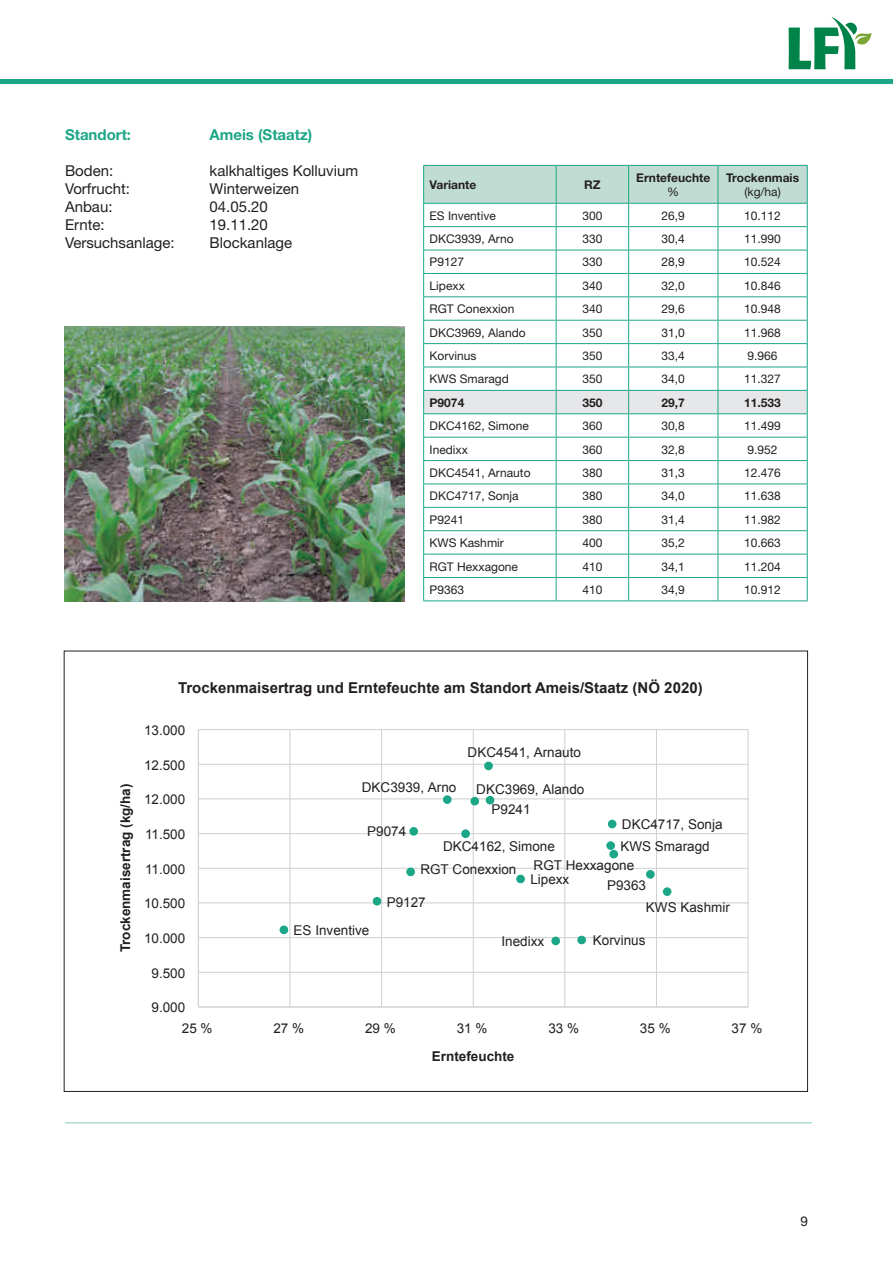
<style>
.page{position:relative;width:893px;height:1263px;background:#fff}
.page>*{position:absolute;margin:0;border:0;box-sizing:border-box;transform-origin:0 0}
.t1{font:15px "Helvetica Neue";color:#231f20}
.t2{font:700 15px "Arial";color:#231f20}
.t3{font:700 15px "Helvetica Neue";color:#1ba687}
.t4{font:13.5px/20.1px "Arial";color:#231f20}
.t5{font:700 13.5px "Arial";color:#231f20}
.t6{font:13.5px "Helvetica Neue";color:#231f20}
.t7{font:12px "Helvetica Neue";color:#231f20}
.t8{font:700 12px "Helvetica Neue";color:#231f20}
</style>
<div class="page">
<svg style="left:789px;top:17px;width:82px;height:52px"></svg>
<div style="left:0;top:79px;width:893px;height:5px;background:#1ba687"></div>
<hr style="left:423px;top:600px;width:133px;height:1px;background:#1ba687">
<hr style="left:556px;top:600px;width:73px;height:1px;background:#1ba687">
<hr style="left:629px;top:600px;width:89px;height:1px;background:#1ba687">
<hr style="left:718px;top:600px;width:90px;height:1px;background:#1ba687">
<svg style="left:423px;top:165px;width:385px;height:435px"></svg>
<hr style="left:65px;top:1122px;width:747px;height:1px;background:#1ba687">
<img style="left:65px;top:326px;width:339px;height:276px">
<hr style="left:198px;top:972px;width:550px;height:1px;background:#d1d2d4">
<hr style="left:198px;top:937px;width:550px;height:1px;background:#d1d2d4">
<hr style="left:198px;top:902px;width:550px;height:1px;background:#d1d2d4">
<hr style="left:198px;top:868px;width:550px;height:1px;background:#d1d2d4">
<hr style="left:198px;top:833px;width:550px;height:1px;background:#d1d2d4">
<hr style="left:198px;top:798px;width:550px;height:1px;background:#d1d2d4">
<hr style="left:198px;top:764px;width:550px;height:1px;background:#d1d2d4">
<hr style="left:198px;top:729px;width:550px;height:1px;background:#d1d2d4">
<hr style="left:290px;top:730px;width:1px;height:277px;background:#d1d2d4">
<hr style="left:381px;top:730px;width:1px;height:277px;background:#d1d2d4">
<hr style="left:473px;top:730px;width:1px;height:277px;background:#d1d2d4">
<hr style="left:564px;top:730px;width:1px;height:277px;background:#d1d2d4">
<hr style="left:656px;top:730px;width:1px;height:277px;background:#d1d2d4">
<hr style="left:748px;top:730px;width:1px;height:277px;background:#d1d2d4">
<hr style="left:198px;top:730px;width:1px;height:277px;background:#d1d2d4">
<hr style="left:198px;top:1006px;width:550px;height:1px;background:#d1d2d4">
<svg style="left:279px;top:761px;width:393px;height:185px"></svg>
<p class="t3" style="left:65px;top:126px;width:68px">Standort:</p>
<p class="t3" style="left:210px;top:126px;width:104px">Ameis (Staatz)</p>
<p class="t1" style="left:65px;top:163px;width:50px">Boden:</p>
<p class="t1" style="left:210px;top:163px;width:150px">kalkhaltiges Kolluvium</p>
<p class="t1" style="left:65px;top:181px;width:67px">Vorfrucht:</p>
<p class="t1" style="left:210px;top:181px;width:91px">Winterweizen</p>
<p class="t1" style="left:65px;top:199px;width:49px">Anbau:</p>
<p class="t1" style="left:210px;top:199px;width:60px">04.05.20</p>
<p class="t1" style="left:65px;top:217px;width:41px">Ernte:</p>
<p class="t1" style="left:210px;top:217px;width:60px">19.11.20</p>
<p class="t1" style="left:65px;top:235px;width:111px">Versuchsanlage:</p>
<p class="t1" style="left:210px;top:235px;width:84px">Blockanlage</p>
<p class="t8" style="left:430px;top:178px;width:48px">Variante</p>
<p class="t8" style="left:584px;top:178px;width:18px">RZ</p>
<p class="t8" style="left:636px;top:171px;width:76px">Erntefeuchte</p>
<p class="t7" style="left:667px;top:186px;width:13px">%</p>
<p class="t8" style="left:726px;top:171px;width:75px">Trockenmais</p>
<p class="t7" style="left:744px;top:186px;width:38px">(kg/ha)</p>
<p class="t7" style="left:430px;top:209px;width:68px">ES Inventive</p>
<p class="t7" style="left:582px;top:209px;width:22px">300</p>
<p class="t7" style="left:662px;top:209px;width:25px">26,9</p>
<p class="t7" style="left:744px;top:209px;width:38px">10.112</p>
<p class="t7" style="left:430px;top:233px;width:86px">DKC3939, Arno</p>
<p class="t7" style="left:582px;top:233px;width:22px">330</p>
<p class="t7" style="left:662px;top:233px;width:25px">30,4</p>
<p class="t7" style="left:744px;top:233px;width:38px">11.990</p>
<p class="t7" style="left:430px;top:256px;width:36px">P9127</p>
<p class="t7" style="left:582px;top:256px;width:22px">330</p>
<p class="t7" style="left:662px;top:256px;width:25px">28,9</p>
<p class="t7" style="left:744px;top:256px;width:38px">10.524</p>
<p class="t7" style="left:430px;top:279px;width:37px">Lipexx</p>
<p class="t7" style="left:582px;top:279px;width:22px">340</p>
<p class="t7" style="left:662px;top:279px;width:25px">32,0</p>
<p class="t7" style="left:744px;top:279px;width:38px">10.846</p>
<p class="t7" style="left:430px;top:303px;width:86px">RGT Conexxion</p>
<p class="t7" style="left:582px;top:303px;width:22px">340</p>
<p class="t7" style="left:662px;top:303px;width:25px">29,6</p>
<p class="t7" style="left:744px;top:303px;width:38px">10.948</p>
<p class="t7" style="left:430px;top:326px;width:98px">DKC3969, Alando</p>
<p class="t7" style="left:582px;top:326px;width:22px">350</p>
<p class="t7" style="left:662px;top:326px;width:25px">31,0</p>
<p class="t7" style="left:744px;top:326px;width:38px">11.968</p>
<p class="t7" style="left:430px;top:350px;width:48px">Korvinus</p>
<p class="t7" style="left:582px;top:350px;width:22px">350</p>
<p class="t7" style="left:662px;top:350px;width:25px">33,4</p>
<p class="t7" style="left:748px;top:350px;width:32px">9.966</p>
<p class="t7" style="left:430px;top:373px;width:81px">KWS Smaragd</p>
<p class="t7" style="left:582px;top:373px;width:22px">350</p>
<p class="t7" style="left:662px;top:373px;width:25px">34,0</p>
<p class="t7" style="left:744px;top:373px;width:38px">11.327</p>
<p class="t8" style="left:430px;top:396px;width:36px">P9074</p>
<p class="t8" style="left:582px;top:396px;width:22px">350</p>
<p class="t8" style="left:662px;top:396px;width:25px">29,7</p>
<p class="t8" style="left:744px;top:396px;width:38px">11.533</p>
<p class="t7" style="left:430px;top:420px;width:101px">DKC4162, Simone</p>
<p class="t7" style="left:582px;top:420px;width:22px">360</p>
<p class="t7" style="left:662px;top:420px;width:25px">30,8</p>
<p class="t7" style="left:744px;top:420px;width:38px">11.499</p>
<p class="t7" style="left:430px;top:443px;width:40px">Inedixx</p>
<p class="t7" style="left:582px;top:443px;width:22px">360</p>
<p class="t7" style="left:662px;top:443px;width:25px">32,8</p>
<p class="t7" style="left:748px;top:443px;width:32px">9.952</p>
<p class="t7" style="left:430px;top:466px;width:102px">DKC4541, Arnauto</p>
<p class="t7" style="left:582px;top:466px;width:22px">380</p>
<p class="t7" style="left:662px;top:466px;width:25px">31,3</p>
<p class="t7" style="left:744px;top:466px;width:38px">12.476</p>
<p class="t7" style="left:430px;top:490px;width:90px">DKC4717, Sonja</p>
<p class="t7" style="left:582px;top:490px;width:22px">380</p>
<p class="t7" style="left:662px;top:490px;width:25px">34,0</p>
<p class="t7" style="left:744px;top:490px;width:38px">11.638</p>
<p class="t7" style="left:430px;top:513px;width:36px">P9241</p>
<p class="t7" style="left:582px;top:513px;width:22px">380</p>
<p class="t7" style="left:662px;top:513px;width:25px">31,4</p>
<p class="t7" style="left:744px;top:513px;width:38px">11.982</p>
<p class="t7" style="left:430px;top:537px;width:76px">KWS Kashmir</p>
<p class="t7" style="left:582px;top:537px;width:22px">400</p>
<p class="t7" style="left:662px;top:537px;width:25px">35,2</p>
<p class="t7" style="left:744px;top:537px;width:38px">10.663</p>
<p class="t7" style="left:430px;top:560px;width:90px">RGT Hexxagone</p>
<p class="t7" style="left:582px;top:560px;width:22px">410</p>
<p class="t7" style="left:662px;top:560px;width:25px">34,1</p>
<p class="t7" style="left:744px;top:560px;width:38px">11.204</p>
<p class="t7" style="left:430px;top:583px;width:36px">P9363</p>
<p class="t7" style="left:582px;top:583px;width:22px">410</p>
<p class="t7" style="left:662px;top:583px;width:25px">34,9</p>
<p class="t7" style="left:744px;top:583px;width:38px">10.912</p>
<p class="t2" style="left:178px;top:682px;width:526px">Trockenmaisertrag und Erntefeuchte am Standort Ameis/Staatz (NÖ 2020)</p>
<p class="t5" style="left:120px;top:952px;width:170px;rotate:-90deg">Trockenmaisertrag (kg/ha)</p>
<p class="t4" style="left:144px;top:721px;width:43px">13.000</p>
<p class="t4" style="left:144px;top:756px;width:43px">12.500</p>
<p class="t4" style="left:144px;top:791px;width:43px">12.000</p>
<p class="t4" style="left:145px;top:825px;width:42px">11.500</p>
<p class="t4" style="left:145px;top:860px;width:42px">11.000</p>
<p class="t4" style="left:144px;top:895px;width:43px">10.500</p>
<p class="t4" style="left:144px;top:929px;width:43px">10.000</p>
<p class="t4" style="left:152px;top:964px;width:35px">9.500</p>
<p class="t4" style="left:152px;top:999px;width:35px">9.000</p>
<p class="t4" style="left:362px;top:778px;width:96px">DKC3939, Arno</p>
<p class="t4" style="left:367px;top:823px;width:41px">P9074</p>
<p class="t4" style="left:468px;top:743px;width:115px">DKC4541, Arnauto</p>
<p class="t4" style="left:476px;top:780px;width:110px">DKC3969, Alando</p>
<p class="t4" style="left:492px;top:801px;width:41px">P9241</p>
<p class="t4" style="left:443px;top:837px;width:113px">DKC4162, Simone</p>
<p class="t4" style="left:622px;top:816px;width:102px">DKC4717, Sonja</p>
<p class="t4" style="left:620px;top:837px;width:91px">KWS Smaragd</p>
<p class="t4" style="left:294px;top:922px;width:77px">ES Inventive</p>
<p class="t4" style="left:420px;top:861px;width:98px">RGT Conexxion</p>
<p class="t4" style="left:387px;top:893px;width:41px">P9127</p>
<p class="t4" style="left:607px;top:856px;width:41px;text-indent:-73px">RGT Hexxagone<br>P9363</p>
<p class="t4" style="left:530px;top:871px;width:41px">Lipexx</p>
<p class="t4" style="left:646px;top:898px;width:86px">KWS Kashmir</p>
<p class="t4" style="left:501px;top:932px;width:44px">Inedixx</p>
<p class="t4" style="left:593px;top:932px;width:54px">Korvinus</p>
<p class="t4" style="left:182px;top:1020px;width:32px">25 %</p>
<p class="t4" style="left:273px;top:1020px;width:32px">27 %</p>
<p class="t4" style="left:365px;top:1020px;width:32px">29 %</p>
<p class="t4" style="left:457px;top:1020px;width:32px">31 %</p>
<p class="t4" style="left:548px;top:1020px;width:32px">33 %</p>
<p class="t4" style="left:640px;top:1020px;width:32px">35 %</p>
<p class="t4" style="left:732px;top:1020px;width:32px">37 %</p>
<p class="t5" style="left:432px;top:1051px;width:84px">Erntefeuchte</p>
<p class="t6" style="left:800px;top:1214px;width:9px">9</p>
</div>
